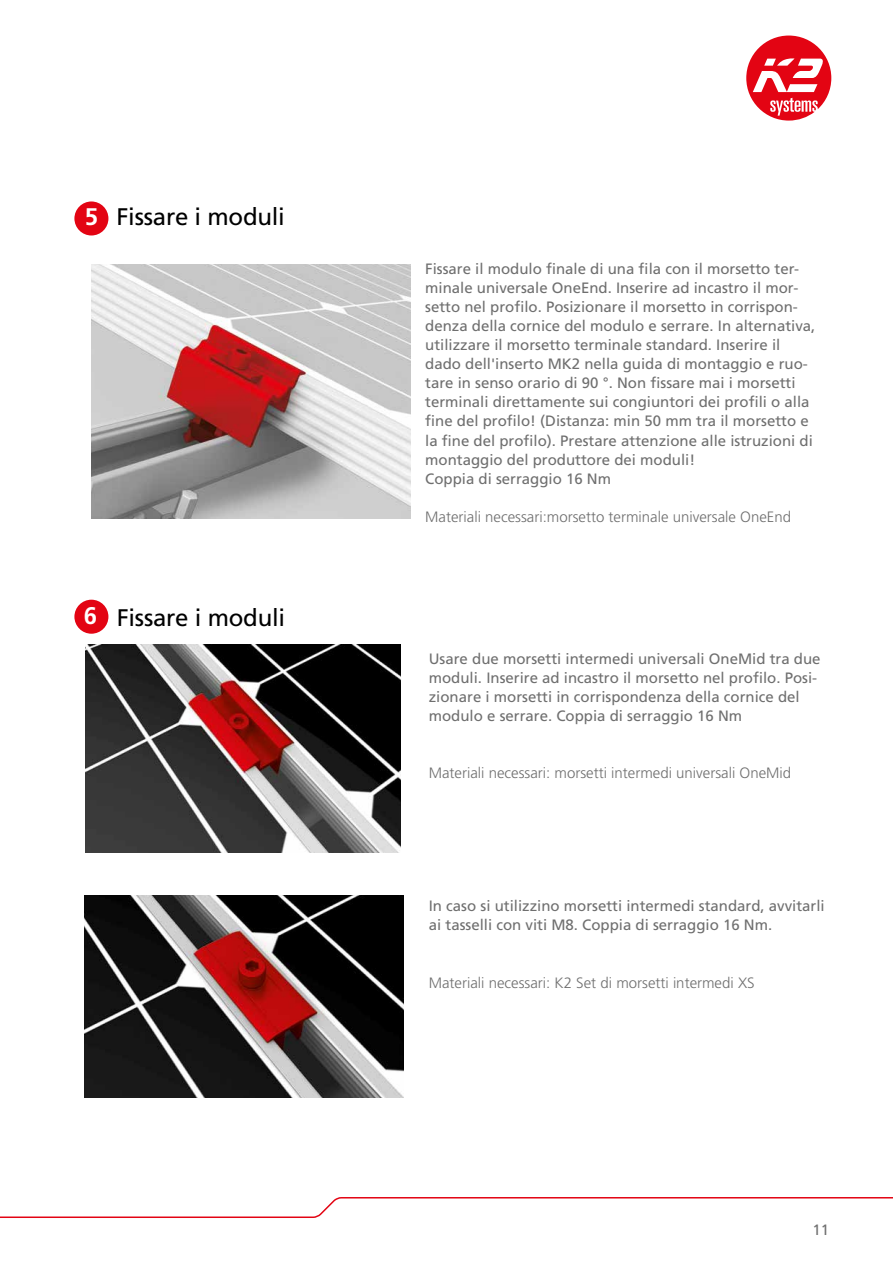
<style>
.page{position:relative;width:893px;height:1263px;background:#fff}
.page>*{position:absolute;margin:0;border:0;box-sizing:border-box;transform-origin:0 0}
.t1{font:24px "Frutiger LT Std";letter-spacing:-.01em;color:#000}
.t2{font:15px/19px "Frutiger LT Std";color:#6f6f6f}
.t3{font:300 15px "Frutiger LT Std";color:#6f6f6f}
.s1{font-weight:700;color:#fff}
</style>
<div class="page">
<svg style="left:0;top:1197px;width:893px;height:21px"></svg>
<svg style="left:746px;top:36px;width:85px;height:85px"></svg>
<div style="left:74px;top:201px;width:34px;height:34px;background:#e30413;border-radius:50%"></div>
<img style="left:91px;top:264px;width:319px;height:255px">
<div style="left:74px;top:600px;width:34px;height:34px;background:#e30413;border-radius:50%"></div>
<img style="left:85px;top:645px;width:316px;height:207px">
<img style="left:84px;top:895px;width:319px;height:203px">
<h1 class="t1" style="left:85px;top:203px;width:202px"><span class="s1">5</span> Fissare i moduli</h1>
<h1 class="t1" style="left:84px;top:603px;width:203px"><span class="s1">6</span> Fissare i moduli</h1>
<p class="t2" style="left:425px;top:259px;width:392px">Fissare il modulo finale di una fila con il morsetto ter&shy;minale universale OneEnd. Inserire ad incastro il mor&shy;setto nel profilo. Posizionare il morsetto in corrispon&shy;denza della cornice del modulo e serrare. In alternativa, utilizzare il morsetto terminale standard. Inserire il dado dell'inserto MK2 nella guida di montaggio e ruo&shy;tare in senso orario di 90 °. Non fissare mai i morsetti terminali direttamente sui congiuntori dei profili o alla fine del profilo! (Distanza: min 50 mm tra il morsetto e la fine del profilo). Prestare attenzione alle istruzioni di montaggio del produttore dei moduli!<br>Coppia di serraggio 16 Nm</p>
<p class="t3" style="left:425px;top:508px;width:367px">Materiali necessari:morsetto terminale universale OneEnd</p>
<p class="t2" style="left:429px;top:649px;width:393px">Usare due morsetti intermedi universali OneMid tra due moduli. Inserire ad incastro il morsetto nel profilo. Posi&shy;zionare i morsetti in corrispondenza della cornice del modulo e serrare. Coppia di serraggio 16 Nm</p>
<p class="t3" style="left:429px;top:764px;width:364px">Materiali necessari: morsetti intermedi universali OneMid</p>
<p class="t2" style="left:429px;top:896px;width:397px">In caso si utilizzino morsetti intermedi standard, avvitarli ai tasselli con viti M8. Coppia di serraggio 16 Nm.</p>
<p class="t3" style="left:429px;top:974px;width:327px">Materiali necessari: K2 Set di morsetti intermedi XS</p>
<p class="t2" style="left:812px;top:1220px;width:18px">11</p>
</div>
